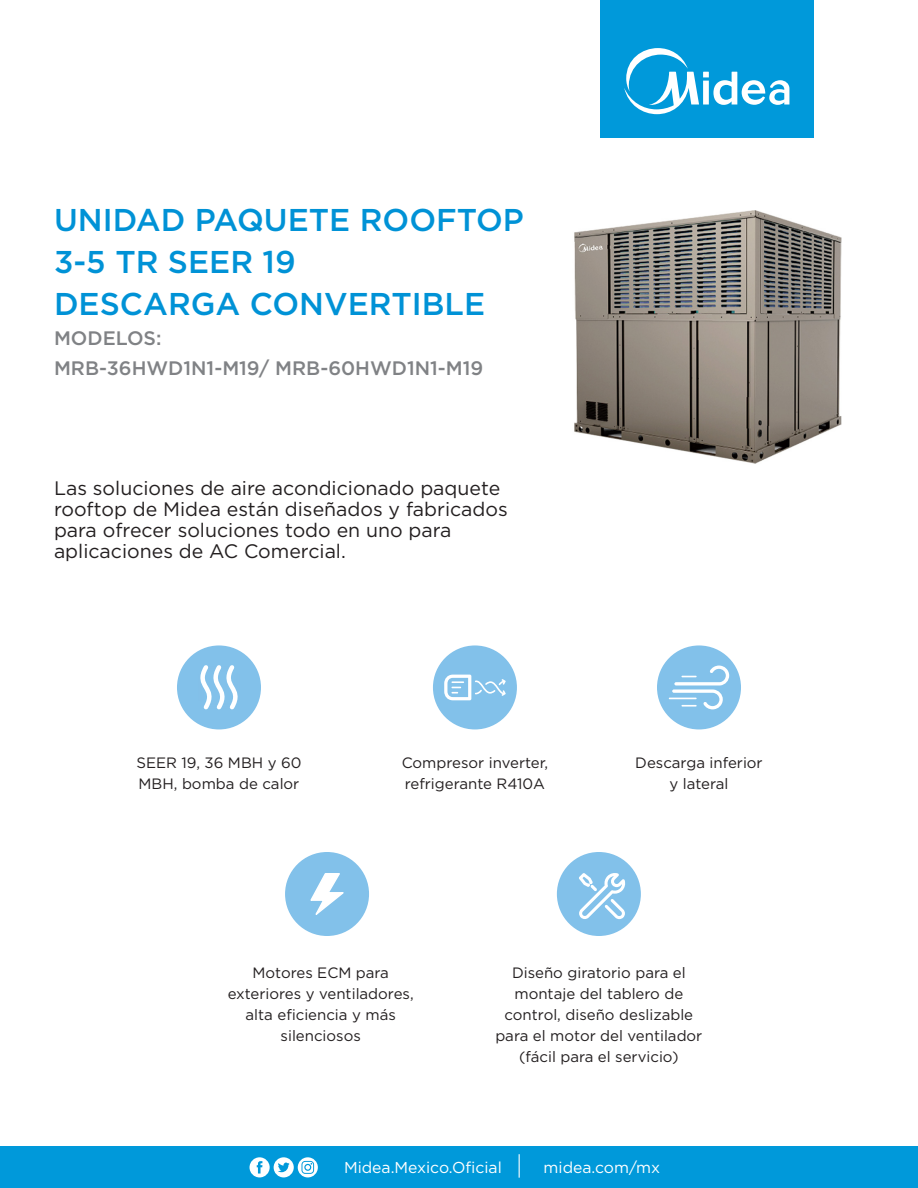
<style>
.page{position:relative;width:918px;height:1188px;background:#fff}
.page>*{position:absolute;margin:0;border:0;box-sizing:border-box;transform-origin:0 0}
.t1{font:500 31.5px/42px "Gotham";color:#0092d6}
.t2{font:19.5px/21px "Gotham";color:#231f20}
.t3{font:500 19.5px "Gotham";color:#808285}
.t4{font:15.75px "Gotham";color:#fff}
.t5{font:15px/21px "Gotham";color:#231f20}
</style>
<div class="page">
<img style="left:574px;top:210px;width:268px;height:254px">
<div style="left:433px;top:645px;width:84px;height:84px;background:#82c1ea;border-radius:50%"></div>
<div style="left:285px;top:852px;width:84px;height:84px;background:#82c1ea;border-radius:50%"></div>
<div style="left:557px;top:852px;width:84px;height:84px;background:#82c1ea;border-radius:50%"></div>
<div style="left:657px;top:645px;width:84px;height:84px;background:#82c1ea;border-radius:50%"></div>
<div style="left:177px;top:645px;width:84px;height:84px;background:#82c1ea;border-radius:50%"></div>
<div style="left:601px;top:0;width:213px;height:138px;background:#0099da"></div>
<svg style="left:624px;top:48px;width:165px;height:66px"></svg>
<div style="left:0;top:1146px;width:918px;height:42px;background:#0099da"></div>
<svg style="left:249px;top:1157px;width:69px;height:20px"></svg>
<svg style="left:519px;top:1154px;width:1px;height:24px"></svg>
<svg style="left:200px;top:665px;width:38px;height:45px"></svg>
<svg style="left:444px;top:675px;width:62px;height:25px"></svg>
<svg style="left:310px;top:873px;width:34px;height:42px"></svg>
<svg style="left:669px;top:666px;width:60px;height:43px"></svg>
<svg style="left:579px;top:873px;width:47px;height:46px"></svg>
<p class="t1" style="left:54px;top:198px;width:471px">UNIDAD PAQUETE ROOFTOP<br>3-5 TR SEER 19</p>
<p class="t1" style="left:54px;top:282px;width:433px">DESCARGA CONVERTIBLE</p>
<p class="t3" style="left:54px;top:325px;width:109px">MODELOS:</p>
<p class="t3" style="left:54px;top:355px;width:431px">MRB-36HWD1N1-M19/ MRB-60HWD1N1-M19</p>
<p class="t2" style="left:54px;top:477px;width:455px">Las soluciones de aire acondicionado paquete rooftop de Midea están diseñados y fabricados para ofrecer soluciones todo en uno para aplicaciones de AC Comercial.</p>
<p class="t5" style="left:136px;top:752px;width:167px">SEER 19, 36 MBH y 60<br>MBH, bomba de calor</p>
<p class="t5" style="left:402px;top:752px;width:148px">Compresor inverter, refrigerante R410A</p>
<p class="t5" style="left:635px;top:752px;width:129px">Descarga inferior</p>
<p class="t5" style="left:670px;top:773px;width:60px">y lateral</p>
<p class="t5" style="left:228px;top:962px;width:187px;text-align:center">Motores ECM para exteriores y ventiladores, alta eficiencia y más silenciosos</p>
<p class="t5" style="left:495px;top:962px;width:209px;text-align:center">Diseño giratorio para el montaje del tablero de control, diseño deslizable para el motor del ventilador (fácil para el servicio)</p>
<p class="t4" style="left:344px;top:1157px;width:159px">Midea.Mexico.Oficial</p>
<p class="t4" style="left:544px;top:1157px;width:118px">midea.com/mx</p>
</div>
